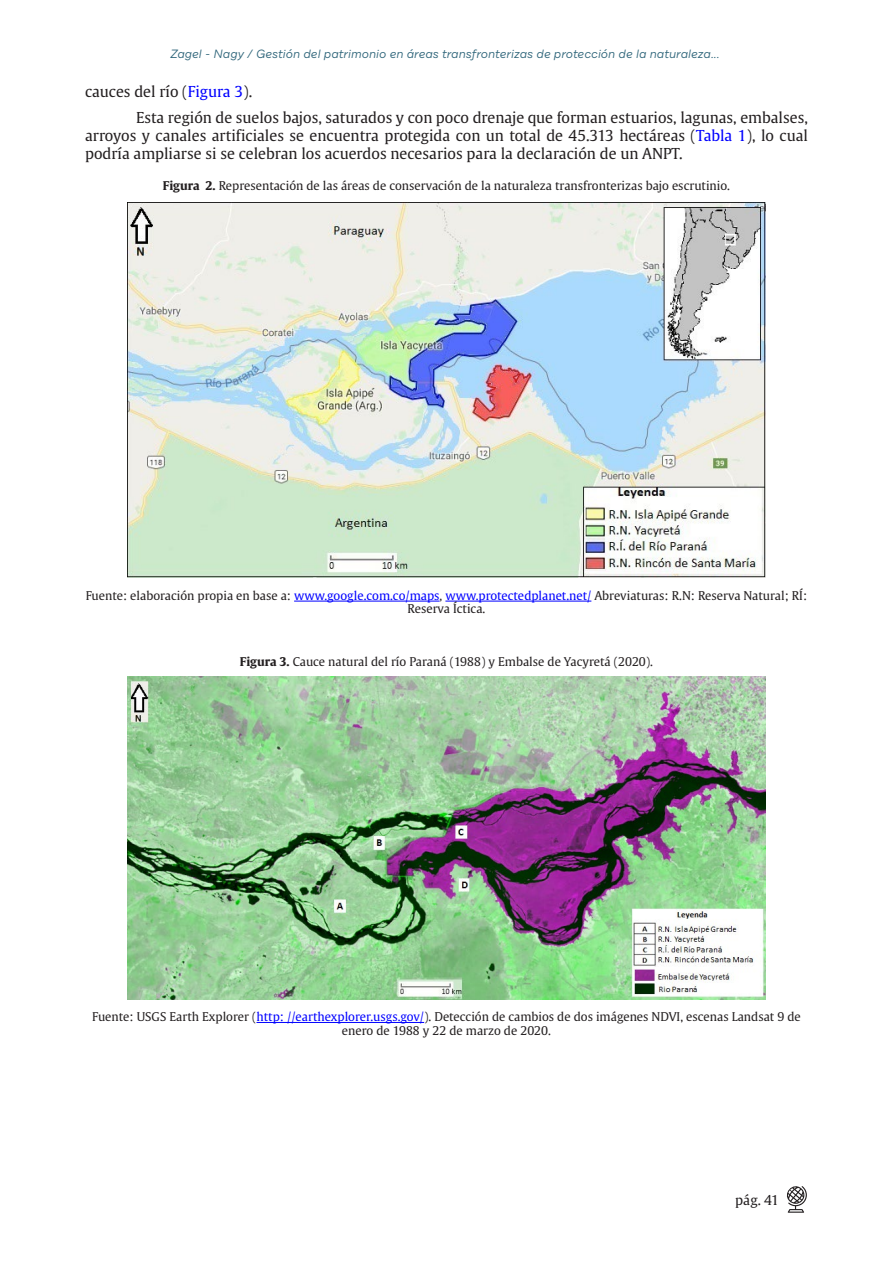
<style>
.page{position:relative;width:893px;height:1263px;background:#fff}
.page>*{position:absolute;margin:0;border:0;box-sizing:border-box;transform-origin:0 0}
.Parrafo{font:15px/18px "Gulliver";color:#231f20;text-align:justify}
.t1{font:13.5px "Gulliver";color:#231f20}
.Epigrafe{font:12px/13.5px "Gulliver";color:#231f20;text-align:center}
.t2{font:italic 12px "Draft B";color:#30667b}
.s1{color:#00f}
.s2{font-weight:700}
</style>
<div class="page">
<svg style="left:787px;top:1186px;width:20px;height:27px"></svg>
<hr style="left:294px;top:601px;width:146px;height:1px;background:#00f">
<hr style="left:445px;top:601px;width:146px;height:1px;background:#00f">
<hr style="left:256px;top:1022px;width:168px;height:1px;background:#00f">
<img style="left:128px;top:202px;width:637px;height:376px">
<img style="left:128px;top:677px;width:637px;height:322px">
<p class="t2" style="left:170px;top:46px;width:551px">Zagel - Nagy / Gestión del patrimonio en áreas transfronterizas de protección de la naturaleza...</p>
<p class="Parrafo" style="left:85px;top:82px;width:169px">cauces del río (<span class="s1">Figura 3</span>).</p>
<p class="Parrafo" style="left:85px;top:109px;width:724px;text-indent:51px">Esta región de suelos bajos, saturados y con poco drenaje que forman estuarios, lagunas, embalses, arroyos y canales artificiales se encuentra protegida con un total de 45.313 hectáreas (<span class="s1">Tabla 1</span>), lo cual podría ampliarse si se celebran los acuerdos necesarios para la declaración de un ANPT.</p>
<p class="Epigrafe" style="left:163px;top:179px;width:569px"><span class="s2">Figura 2.</span> Representación de las áreas de conservación de la naturaleza transfronterizas bajo escrutinio.</p>
<p class="Epigrafe" style="left:86px;top:589px;width:723px">Fuente: elaboración propia en base a: <span class="s1">www.google.com.co/maps</span>, <span class="s1">www.protectedplanet.net/</span> Abreviaturas: R.N: Reserva Natural; RÍ:<br>Reserva Íctica.</p>
<p class="Epigrafe" style="left:240px;top:654px;width:415px"><span class="s2">Figura 3.</span> Cauce natural del río Paraná (1988) y Embalse de Yacyretá (2020).</p>
<p class="Epigrafe" style="left:92px;top:1010px;width:710px">Fuente: USGS Earth Explorer (<span class="s1">http: //earthexplorer.usgs.gov/</span>). Detección de cambios de dos imágenes NDVI, escenas Landsat 9 de enero de 1988 y 22 de marzo de 2020.</p>
<p class="t1" style="left:735px;top:1191px;width:45px">pág. 41</p>
</div>
